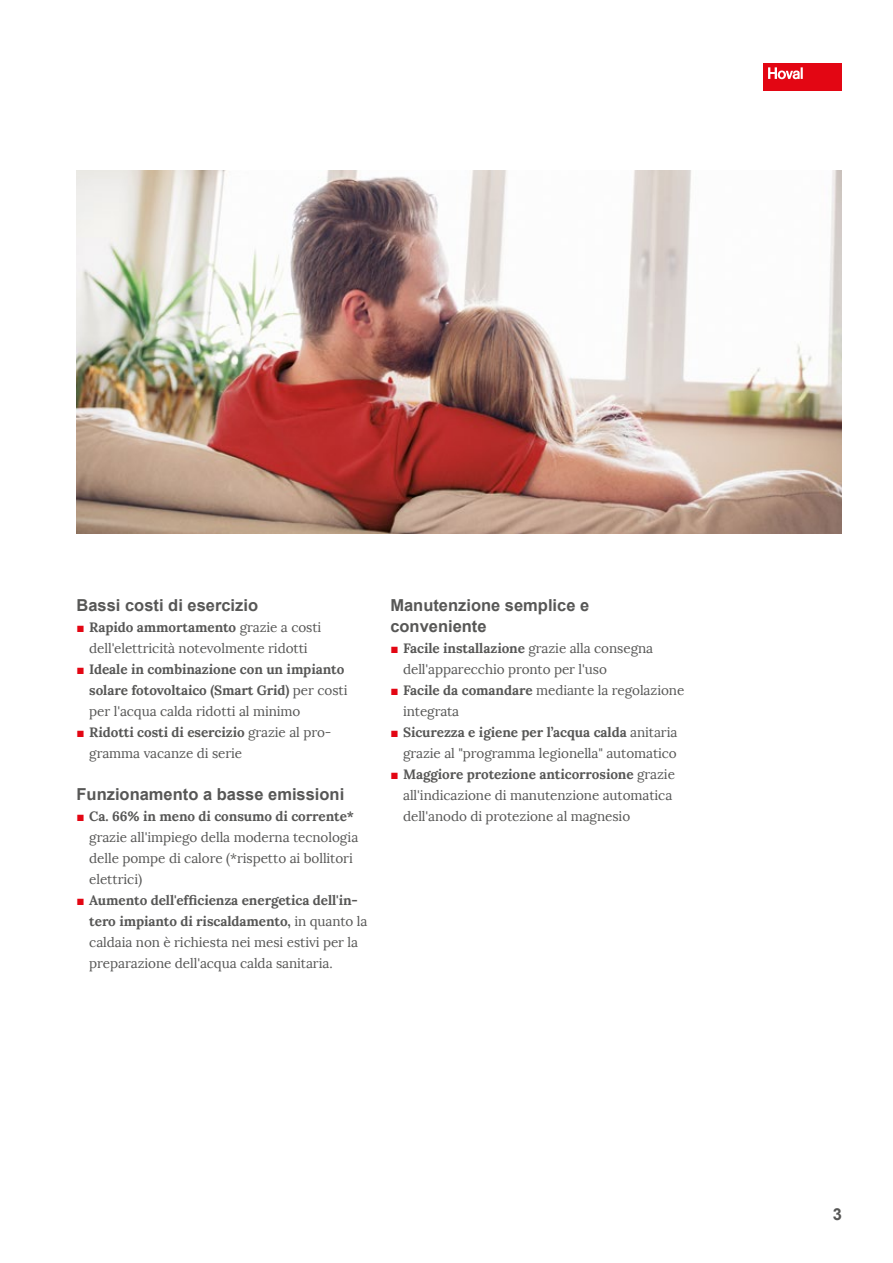
<style>
.page{position:relative;width:893px;height:1263px;background:#fff}
.page>*{position:absolute;margin:0;border:0;box-sizing:border-box;transform-origin:0 0}
.t1{font:700 16.5px/21px "Arial";color:#575756}
.t2{font:13.5px/21px "Lora";letter-spacing:-.005em;color:#575756}
.t3{font:700 13.5px/21px "Lora";letter-spacing:-.005em;color:#575756}
.s1{font-family:"Arial";font-weight:700;color:#e30613}
.s2{font-weight:700}
.s3{font-family:"Arial";color:#e30613}
.s4{font-weight:400}
</style>
<div class="page">
<img style="left:77px;top:170px;width:765px;height:364px">
<div style="left:763px;top:63px;width:79px;height:27px;background:#e30613"></div>
<svg style="left:768px;top:67px;width:35px;height:12px"></svg>
<p class="t1" style="left:77px;top:595px;width:183px">Bassi costi di esercizio</p>
<p class="t2" style="left:77px;top:617px;width:246px;text-align:center"><span class="s1">■</span> <span class="s2">Rapido ammortamento</span> grazie a costi dell'elettricità notevolmente ridotti</p>
<p class="t3" style="left:89px;top:659px;width:260px;text-indent:-13px"><span class="s3">■</span> Ideale in combinazione con un impianto solare fotovoltaico (Smart Grid) <span class="s4">per costi per l'acqua calda ridotti al minimo</span></p>
<p class="t2" style="left:89px;top:722px;width:244px;text-indent:-13px"><span class="s1">■</span> <span class="s2">Ridotti costi di esercizio</span> grazie al pro‑ gramma vacanze di serie</p>
<p class="t1" style="left:77px;top:784px;width:269px">Funzionamento a basse emissioni</p>
<p class="t2" style="left:89px;top:806px;width:271px;text-indent:-13px"><span class="s1">■</span> <span class="s2">Ca. 66% in meno di consumo di corrente* </span>grazie all'impiego della moderna tecnologia delle pompe di calore (*rispetto ai bollitori elettrici)</p>
<p class="t2" style="left:89px;top:890px;width:280px;text-indent:-13px"><span class="s1">■</span> <span class="s2">Aumento dell'efficienza energetica dell'in&shy;tero impianto di riscaldamento,</span> in quanto la caldaia non è richiesta nei mesi estivi per la preparazione dell'acqua calda sanitaria.</p>
<p class="t1" style="left:390px;top:595px;width:200px">Manutenzione semplice e conveniente</p>
<p class="t2" style="left:403px;top:638px;width:252px;text-indent:-13px"><span class="s1">■</span> <span class="s2">Facile installazione</span> grazie alla consegna dell'apparecchio pronto per l'uso</p>
<p class="t2" style="left:403px;top:680px;width:283px;text-indent:-13px"><span class="s1">■</span> <span class="s2">Facile da comandare</span> mediante la regolazione integrata</p>
<p class="t2" style="left:390px;top:722px;width:289px;text-align:right"><span class="s1">■</span> <span class="s2">Sicurezza e igiene per l’acqua calda</span> anitaria grazie al "programma legionella" automatico</p>
<p class="t2" style="left:403px;top:764px;width:273px;text-indent:-13px"><span class="s1">■</span> <span class="s2">Maggiore protezione anticorrosione</span> grazie all'indicazione di manutenzione automatica dell'anodo di protezione al magnesio</p>
<p class="t1" style="left:833px;top:1204px;width:11px">3</p>
</div>
